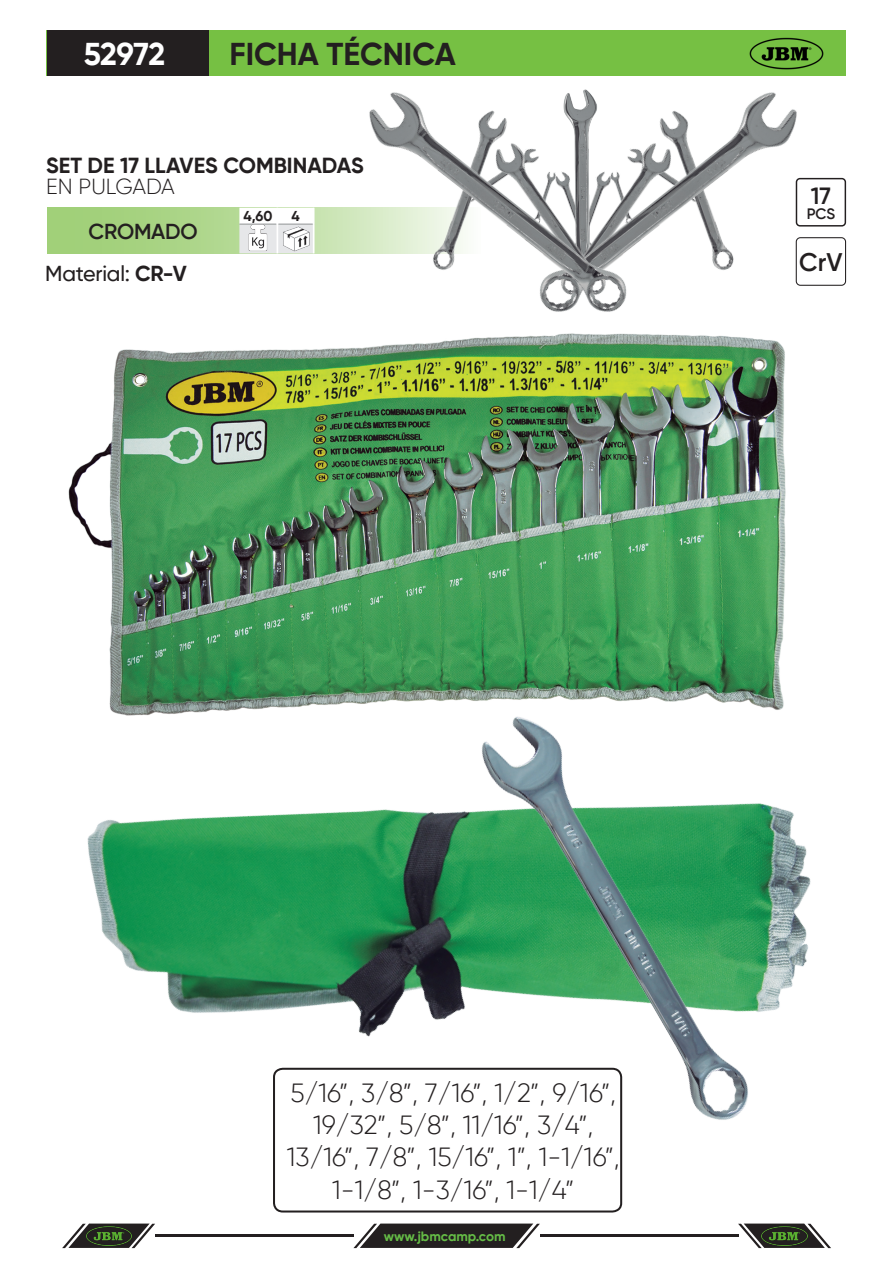
<style>
.page{position:relative;width:893px;height:1263px;background:#fff}
.page>*{position:absolute;margin:0;border:0;box-sizing:border-box;transform-origin:0 0}
.t1{font:700 31.5px "Gilroy";color:#231f20}
.t2{font:700 31.5px "Gilroy";letter-spacing:-.015em;color:#fff}
.Descripcions_recuadr{font:300 26.25px/32.2px "Gilroy";color:#231f20;text-align:center}
.t3{font:600 25.35px "Gilroy";color:#231f20}
.t4{font:600 23.4px "Gilroy";color:#231f20}
.t5{font:700 21.75px/21px "Gilroy";color:#231f20}
.t6{font:500 21.6px "Gilroy";letter-spacing:-.01em;color:#231f20}
.t7{font:600 21.6px "Gilroy";letter-spacing:-.01em;color:#231f20}
.t8{font:600 15px "Gilroy";color:#231f20}
.info_peso_y_cantidad{font:700 14.25px "Gilroy";color:#231f20}
.t9{font:700 13.5px "Gilroy";color:#65bc46}
.s1{font-weight:300}
.s2{font-weight:700}
</style>
<div class="page">
<hr style="left:155px;top:1234px;width:198px;height:3px;background:#231f20">
<hr style="left:540px;top:1234px;width:198px;height:3px;background:#231f20">
<svg style="left:353px;top:1223px;width:187px;height:25px;background:#484546"></svg>
<svg style="left:62px;top:1223px;width:93px;height:25px"></svg>
<svg style="left:738px;top:1223px;width:93px;height:25px"></svg>
<img style="left:85px;top:1225px;width:48px;height:21px">
<img style="left:760px;top:1225px;width:48px;height:21px">
<img style="left:68px;top:333px;width:718px;height:383px">
<svg style="left:47px;top:31px;width:799px;height:45px;background:#639c3b"></svg>
<div style="left:796px;top:178px;width:50px;height:49px;border:1px solid #231f20;border-radius:4px"></div>
<div style="left:796px;top:237px;width:50px;height:49px;border:1px solid #231f20;border-radius:4px"></div>
<img style="left:87px;top:809px;width:724px;height:228px">
<img style="left:748px;top:36px;width:77px;height:35px">
<div style="left:273px;top:1068px;width:349px;height:144px;border:2px solid #231f20;border-radius:9px"></div>
<img style="left:462px;top:684px;width:326px;height:469px">
<img style="left:649px;top:92px;width:163px;height:194px">
<img style="left:369px;top:89px;width:280px;height:223px">
<svg style="left:47px;top:207px;width:434px;height:47px;background:#c3deac"></svg>
<hr style="left:313px;top:224px;width:2px;height:29px;background:#fff">
<img style="left:244px;top:224px;width:28px;height:28px">
<img style="left:283px;top:225px;width:27px;height:27px">
<p class="t2" style="left:84px;top:34px;width:83px">52972</p>
<p class="t1" style="left:229px;top:34px;width:228px">FICHA TÉCNICA</p>
<p class="t5" style="left:46px;top:155px;width:319px">SET DE 17 LLAVES COMBINADAS<br><span class="s1">EN PULGADA</span></p>
<p class="t7" style="left:89px;top:218px;width:110px">CROMADO</p>
<p class="t6" style="left:45px;top:260px;width:143px">Material: <span class="s2">CR-V</span></p>
<p class="info_peso_y_cantidad" style="left:243px;top:207px;width:31px">4,60</p>
<p class="info_peso_y_cantidad" style="left:291px;top:207px;width:10px">4</p>
<p class="t4" style="left:811px;top:181px;width:22px">17</p>
<p class="t8" style="left:807px;top:204px;width:30px">PCS</p>
<p class="t3" style="left:799px;top:247px;width:45px">CrV</p>
<p class="Descripcions_recuadr" style="left:287px;top:1076px;width:334px">5/16”, 3/8”, 7/16”, 1/2”, 9/16”,<br>19/32”, 5/8”, 11/16”, 3/4”,<br>13/16”, 7/8”, 15/16”, 1”, 1-1/16”,<br>1-1/8”, 1-3/16”, 1-1/4”</p>
<p class="t9" style="left:384px;top:1228px;width:123px">www.jbmcamp.com</p>
</div>
